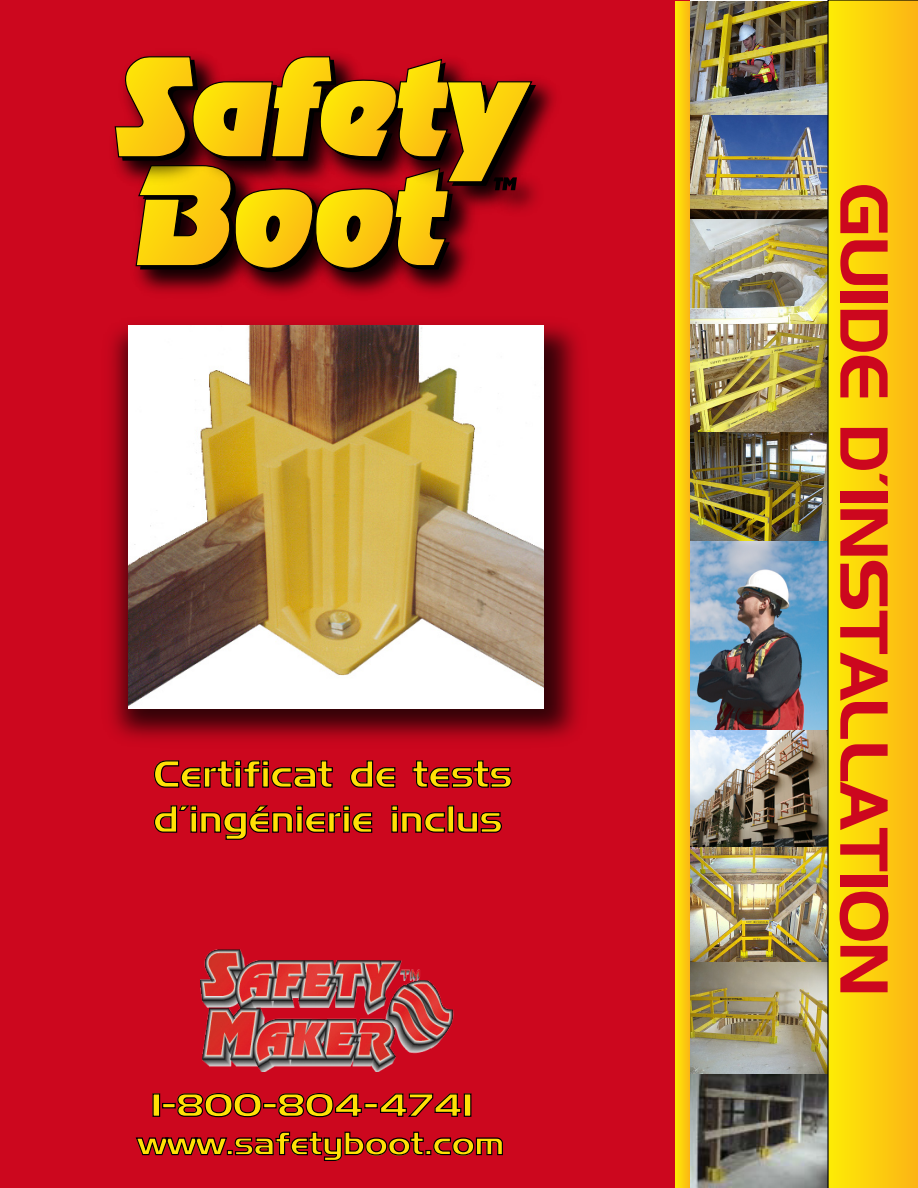
<style>
.page{position:relative;width:918px;height:1188px;background:#fff}
.page>*{position:absolute;margin:0;border:0;box-sizing:border-box;transform-origin:0 0}
.t1{font:67.5px "Denmark";color:#cc071e;scale:.94 1}
.t2{font:37.5px/45px "Denmark";color:#ffe106;scale:1.09 1}
.t3{font:31.95px/38.2px "Denmark";color:#ffe106;text-align:center;scale:1.09 1}
</style>
<div class="page">
<img style="left:690px;top:846px;width:137px;height:117px">
<img style="left:690px;top:2px;width:137px;height:217px">
<img style="left:690px;top:219px;width:137px;height:106px">
<img style="left:690px;top:325px;width:137px;height:107px">
<img style="left:690px;top:433px;width:137px;height:109px">
<img style="left:690px;top:963px;width:137px;height:225px">
<img style="left:690px;top:542px;width:137px;height:188px">
<img style="left:690px;top:731px;width:137px;height:115px">
<div style="left:0;top:0;width:689px;height:1188px;background:#cc071e"></div>
<svg style="left:827px;top:0;width:91px;height:1188px;background:#f8cc0d"></svg>
<svg style="left:675px;top:2px;width:15px;height:1186px;background:#fcd10c"></svg>
<div style="left:152px;top:1093px;width:8px;height:24px;border:1px solid #000"></div>
<div style="left:162px;top:1103px;width:14px;height:5px;border:1px solid #000"></div>
<svg style="left:177px;top:1093px;width:85px;height:25px"></svg>
<div style="left:263px;top:1103px;width:14px;height:5px;border:1px solid #000"></div>
<svg style="left:278px;top:1093px;width:84px;height:25px"></svg>
<div style="left:364px;top:1103px;width:14px;height:5px;border:1px solid #000"></div>
<svg style="left:380px;top:1093px;width:82px;height:24px"></svg>
<div style="left:464px;top:1093px;width:7px;height:24px;border:1px solid #000"></div>
<svg style="left:135px;top:1131px;width:368px;height:30px"></svg>
<svg style="left:154px;top:760px;width:179px;height:28px"></svg>
<svg style="left:350px;top:760px;width:46px;height:28px"></svg>
<svg style="left:412px;top:760px;width:100px;height:28px"></svg>
<svg style="left:154px;top:805px;width:219px;height:35px"></svg>
<svg style="left:391px;top:805px;width:54px;height:28px"></svg>
<div style="left:447px;top:805px;width:7px;height:28px;border:1px solid #000"></div>
<svg style="left:457px;top:812px;width:45px;height:21px"></svg>
<img style="left:201px;top:950px;width:252px;height:122px">
<img style="left:136px;top:274px;width:86px;height:19px">
<img style="left:222px;top:274px;width:81px;height:21px">
<img style="left:303px;top:274px;width:79px;height:21px">
<img style="left:382px;top:274px;width:83px;height:19px">
<img style="left:536px;top:80px;width:19px;height:118px">
<svg style="left:114px;top:56px;width:422px;height:218px"></svg>
<img style="left:109px;top:324px;width:471px;height:416px">
<img style="left:128px;top:325px;width:415px;height:383px">
<p class="t2" style="left:153px;top:751px;width:331px">Certificat de tests d’ingénierie inclus</p>
<p class="t3" style="left:138px;top:1086px;width:338px">1-800-804-4741 www.safetyboot.com</p>
<h1 class="t1" style="left:905px;top:183px;width:866px;rotate:90deg">GUIDE D’INSTALLATION</h1>
</div>
